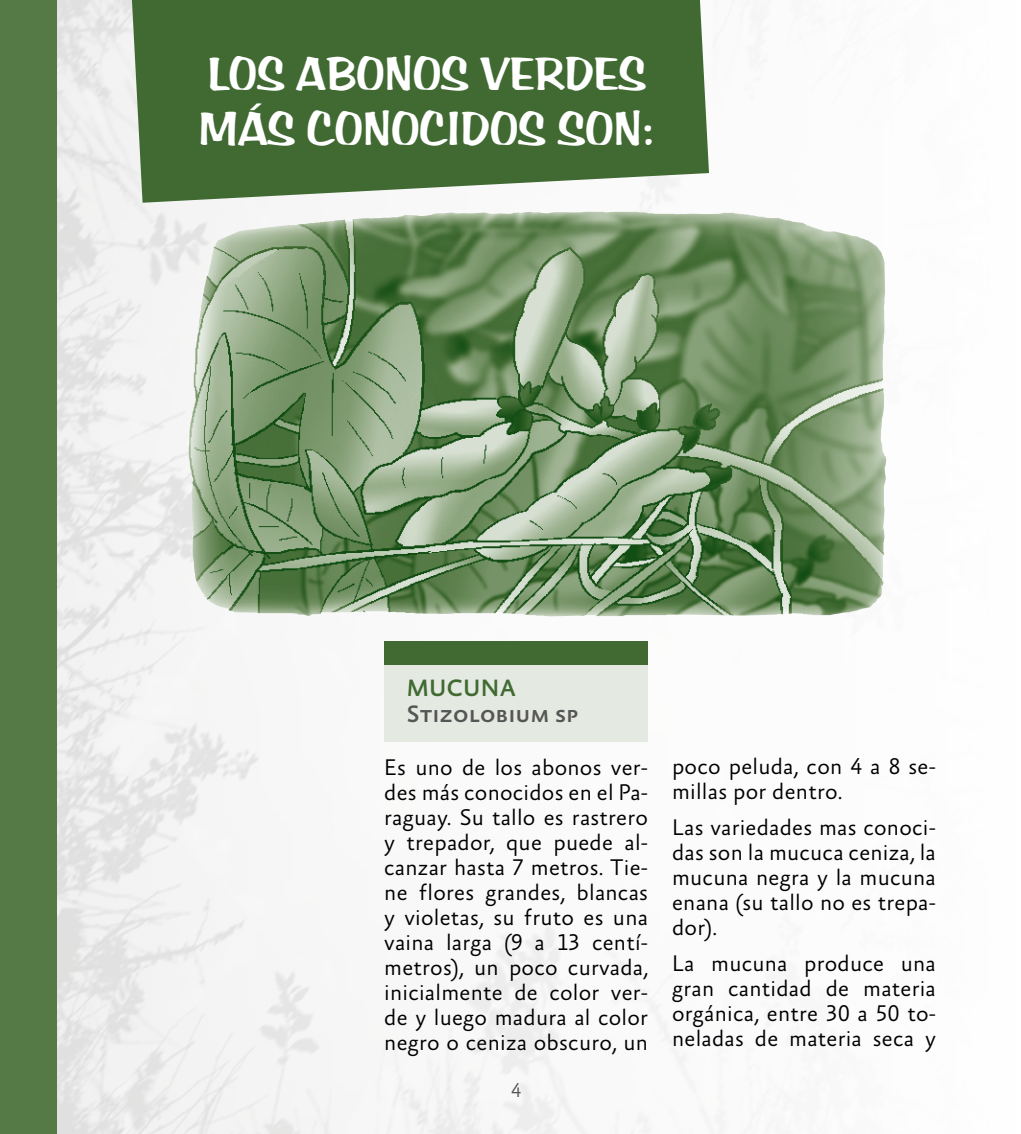
<style>
.page{position:relative;width:1021px;height:1134px;background:#fff}
.page>*{position:absolute;margin:0;border:0;box-sizing:border-box;transform-origin:0 0}
.t1{font:48.4px/55px "Arab Bru D";color:#fff}
.t2{font:24px "Absara Sans TF Medium SC";color:#575656}
.t3{font:24px "Absara Sans TF Medium SC";letter-spacing:.01em;color:#406a32}
.t4{font:300 23px/25px "Absara Sans TF";letter-spacing:.01em;color:#000;text-align:justify}
.t5{font:300 20px "Absara Sans TF";color:#575656}
</style>
<div class="page">
<img style="left:57px;top:0;width:830px;height:1134px">
<div style="left:0;top:0;width:57px;height:1134px;background:#557a45"></div>
<svg style="left:132px;top:0;width:577px;height:203px;fill:#406a32"></svg>
<img style="left:188px;top:211px;width:393px;height:371px">
<div style="left:384px;top:650px;width:264px;height:92px;background:#e4eae1"></div>
<div style="left:384px;top:641px;width:264px;height:23px;background:#406a32"></div>
<h1 class="t1" style="left:198px;top:46px;width:458px">LOS ABONOS VERDES<br>MÁS CONOCIDOS SON:</h1>
<p class="t3" style="left:407px;top:676px;width:111px">MUCUNA</p>
<p class="t2" style="left:407px;top:702px;width:173px">Stizolobium sp</p>
<p class="t4" style="left:384px;top:756px;width:265px">Es uno de los abonos ver&shy;des más conocidos en el Pa&shy;raguay. Su tallo es rastrero y trepador, que puede al&shy;canzar hasta 7 metros. Tie&shy;ne flores grandes, blancas y violetas, su fruto es una vaina larga (9 a 13 centí&shy;metros), un poco curvada, inicialmente de color ver&shy;de y luego madura al color negro o ceniza obscuro, un</p>
<p class="t5" style="left:511px;top:1080px;width:12px">4</p>
<p class="t4" style="left:672px;top:754px;width:265px">poco peluda, con 4 a 8 se&shy;millas por dentro.</p>
<p class="t4" style="left:672px;top:816px;width:265px">Las variedades mas conoci&shy;das son la mucuca ceniza, la mucuna negra y la mucuna enana (su tallo no es trepa&shy;dor).</p>
<p class="t4" style="left:672px;top:952px;width:265px">La mucuna produce una gran cantidad de materia orgánica, entre 30 a 50 to&shy;neladas de materia seca y</p>
</div>
